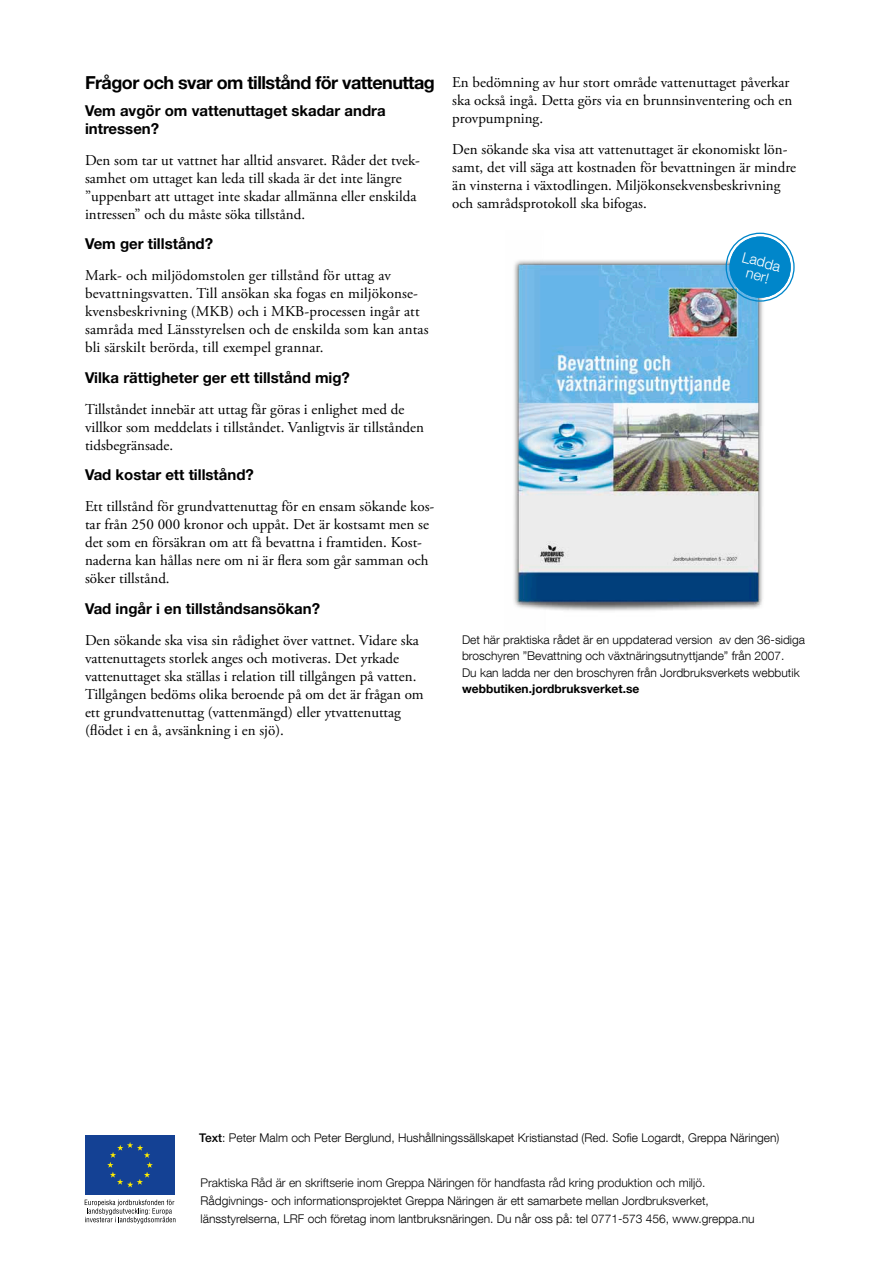
<style>
.page{position:relative;width:893px;height:1263px;background:#fff}
.page>*{position:absolute;margin:0;border:0;box-sizing:border-box;transform-origin:0 0}
.t1{font:700 18px "Helvetica Neue LT Com";letter-spacing:-.03em;color:#000}
.t2{font:15px/18px "Adobe Garamond Pro";color:#000}
.t3{font:700 15px/18px "Helvetica Neue LT Com";color:#000}
.t4{font:14.4px "Helvetica Neue LT Com Lt 2";color:#fff}
.t5{font:300 14.4px "Helvetica Neue LT Com";color:#fff}
.t6{font:12px/16.5px "Helvetica Neue LT Com Lt 2";color:#000}
.t7{font:300 12px "Helvetica Neue LT Com";color:#000}
.t8{font:700 12px "Helvetica Neue LT Com";color:#000}
.s1{font-family:"Helvetica Neue LT Com";font-weight:500}
</style>
<div class="page">
<div style="left:85px;top:1135px;width:90px;height:60px;background:#144194"></div>
<svg style="left:107px;top:1142px;width:46px;height:45px"></svg>
<svg style="left:85px;top:1199px;width:90px;height:24px"></svg>
<img style="left:514px;top:232px;width:268px;height:379px">
<div style="left:729px;top:237px;width:62px;height:61px;background:#0086ca;border-radius:50%"></div>
<div style="left:726px;top:233px;width:69px;height:69px;border:1px solid #0086ca;border-radius:50%"></div>
<div style="left:729px;top:237px;width:62px;height:61px;border:4px solid #0086ca;border-radius:50%"></div>
<p class="t1" style="left:85px;top:72px;width:351px">Frågor och svar om tillstånd för vattenuttag</p>
<p class="t3" style="left:85px;top:101px;width:302px">Vem avgör om vattenuttaget skadar andra intressen?</p>
<p class="t2" style="left:85px;top:151px;width:336px">Den som tar ut vattnet har alltid ansvaret. Råder det tvek&shy;samhet om uttaget kan leda till skada är det inte längre ”uppenbart att uttaget inte skadar allmänna eller enskilda intressen” och du måste söka tillstånd.</p>
<p class="t3" style="left:85px;top:235px;width:130px">Vem ger tillstånd?</p>
<p class="t2" style="left:85px;top:267px;width:345px">Mark- och miljödomstolen ger tillstånd för uttag av bevattningsvatten. Till ansökan ska fogas en miljökonse&shy;kvensbeskrivning (MKB) och i MKB-processen ingår att samråda med Länsstyrelsen och de enskilda som kan antas bli särskilt berörda, till exempel grannar.</p>
<p class="t3" style="left:85px;top:368px;width:266px">Vilka rättigheter ger ett tillstånd mig?</p>
<p class="t2" style="left:85px;top:400px;width:340px">Tillståndet innebär att uttag får göras i enlighet med de villkor som meddelats i tillståndet. Vanligtvis är tillstånden tidsbegränsade.</p>
<p class="t3" style="left:85px;top:466px;width:170px">Vad kostar ett tillstånd?</p>
<p class="t2" style="left:85px;top:498px;width:351px">Ett tillstånd för grundvattenuttag för en ensam sökande kos&shy;tar från 250 000 kronor och uppåt. Det är kostsamt men se det som en försäkran om att få bevattna i framtiden. Kost&shy;naderna kan hållas nere om ni är flera som går samman och söker tillstånd.</p>
<p class="t3" style="left:85px;top:599px;width:236px">Vad ingår i en tillståndsansökan?</p>
<p class="t2" style="left:85px;top:631px;width:340px">Den sökande ska visa sin rådighet över vattnet. Vidare ska vattenuttagets storlek anges och motiveras. Det yrkade vattenuttaget ska ställas i relation till tillgången på vatten.<br>Tillgången bedöms olika beroende på om det är frågan om ett grundvattenuttag (vattenmängd) eller ytvattenuttag (flödet i en å, avsänkning i en sjö).</p>
<p class="t2" style="left:452px;top:74px;width:341px">En bedömning av hur stort område vattenuttaget påverkar ska också ingå. Detta görs via en brunnsinventering och en provpumpning.</p>
<p class="t2" style="left:452px;top:141px;width:345px">Den sökande ska visa att vattenuttaget är ekonomiskt lön&shy;samt, det vill säga att kostnaden för bevattningen är mindre än vinsterna i växtodlingen. Miljökonsekvensbeskrivning och samrådsprotokoll ska bifogas.</p>
<p class="t4" style="left:745px;top:248px;width:41px;rotate:15deg">Ladda</p>
<p class="t5" style="left:749px;top:264px;width:25px;rotate:15deg">ner!</p>
<p class="t6" style="left:462px;top:631px;width:344px">Det här praktiska rådet är en uppdaterad version av den 36-sidiga broschyren ”Bevattning och växtnäringsutnyttjande” från 2007.<br>Du kan ladda ner den broschyren från Jordbruksverkets webbutik</p>
<p class="t8" style="left:462px;top:681px;width:179px">webbutiken.jordbruksverket.se</p>
<p class="t6" style="left:199px;top:1129px;width:582px"><span class="s1">Text</span>: Peter Malm och Peter Berglund, Hushållningssällskapet Kristianstad (Red. Sofie Logardt, Greppa Näringen)</p>
<p class="t7" style="left:201px;top:1175px;width:506px">Praktiska Råd är en skriftserie inom Greppa Näringen för handfasta råd kring produktion och miljö.</p>
<p class="t6" style="left:201px;top:1191px;width:555px;line-height:18px">Rådgivnings- och informationsprojektet Greppa Näringen är ett samarbete mellan Jordbruksverket, länsstyrelserna, LRF och företag inom lantbruksnäringen. Du når oss på: tel 0771-573 456, www.greppa.nu</p>
</div>
